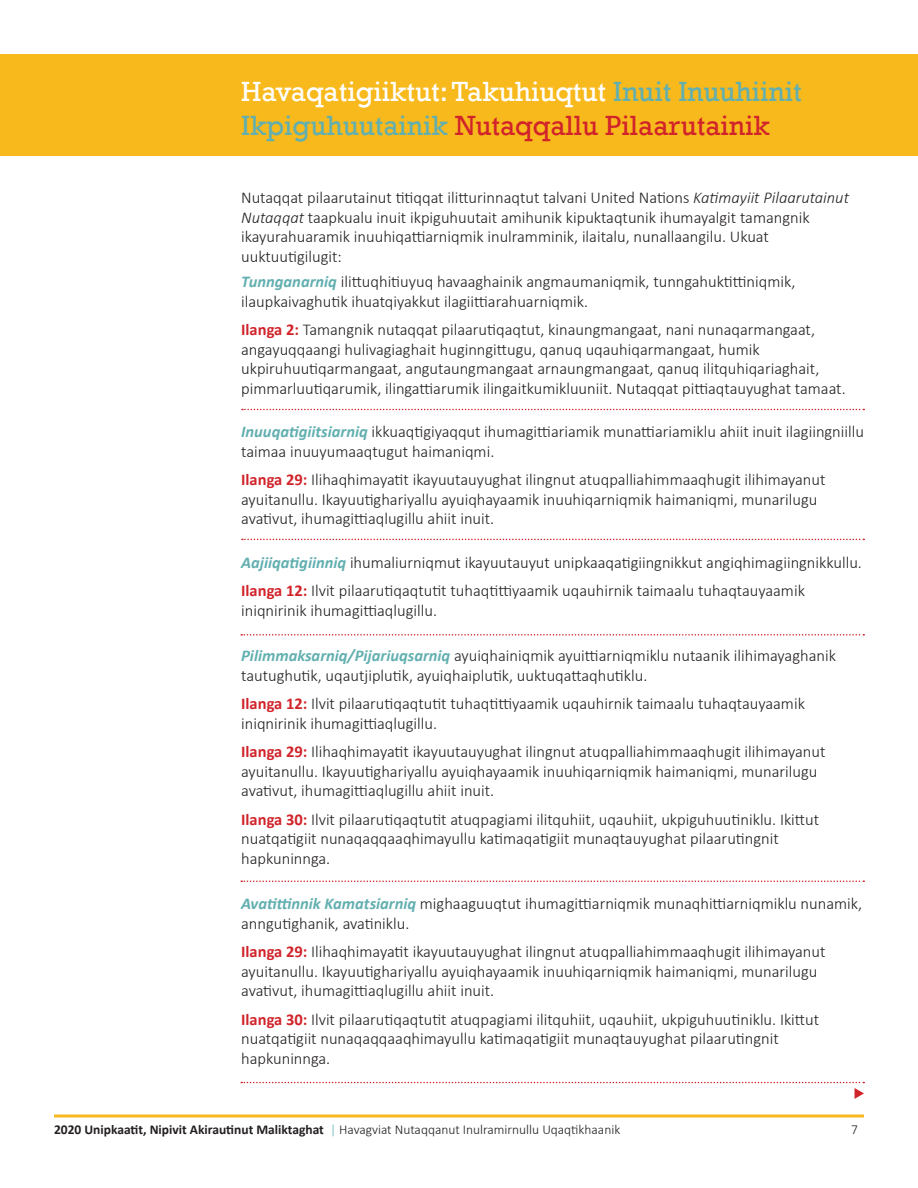
<style>
.page{position:relative;width:918px;height:1188px;background:#fff}
.page>*{position:absolute;margin:0;border:0;box-sizing:border-box;transform-origin:0 0}
.t1{font:28.5px/34.2px "Rockwell";color:#62afb0}
.t2{font:300 16.5px/19.5px "Calibri";color:#231f20}
.t3{font:300 13.5px "Calibri";color:#231f20}
.s1{color:#fff}
.s2{color:#d1232a}
.s3{font-style:italic}
.s4{font-weight:700;font-style:italic;color:#62afb0}
.s5{font-weight:700;color:#d1232a}
.s6{font-weight:700}
.s7{color:#62afb0}
</style>
<div class="page">
<svg style="left:54px;top:1114px;width:810px;height:4px;background:#f9ca54"></svg>
<div style="left:0;top:54px;width:918px;height:101px;background:#f8b91c"></div>
<svg style="left:242px;top:409px;width:622px;height:1px"></svg>
<svg style="left:242px;top:539px;width:622px;height:1px"></svg>
<svg style="left:241px;top:634px;width:623px;height:2px"></svg>
<svg style="left:241px;top:880px;width:623px;height:2px"></svg>
<svg style="left:241px;top:1082px;width:623px;height:17px"></svg>
<p class="t1" style="left:241px;top:75px;width:562px"><span class="s1">Havaqatigiiktut: Takuhiuqtut</span> Inuit Inuuhiinit<br>Ikpiguhuutainik <span class="s2">Nutaqqallu Pilaarutainik</span></p>
<p class="t2" style="left:241px;top:188px;width:609px">Nutaqqat pilaarutainut titiqqat ilitturinnaqtut talvani United Nations <span class="s3">Katimayiit Pilaarutainut Nutaqqat</span> taapkualu inuit ikpiguhuutait amihunik kipuktaqtunik ihumayalgit tamangnik ikayurahuaramik inuuhiqattiarniqmik inulramminik, ilaitalu, nunallaangilu. Ukuat uuktuutigilugit:</p>
<p class="t2" style="left:241px;top:272px;width:556px"><span class="s4">Tunnganarniq</span> ilittuqhitiuyuq havaaghainik angmaumaniqmik, tunngahuktittiniqmik, ilaupkaivaghutik ihuatqiyakkut ilagiittiarahuarniqmik.</p>
<p class="t2" style="left:241px;top:320px;width:606px"><span class="s5">Ilanga 2:</span> Tamangnik nutaqqat pilaarutiqaqtut, kinaungmangaat, nani nunaqarmangaat, angayuqqaangi hulivagiaghait huginngittugu, qanuq uqauhiqarmangaat, humik ukpiruhuutiqarmangaat, angutaungmangaat arnaungmangaat, qanuq ilitquhiqariaghait, pimmarluutiqarumik, ilingattiarumik ilingaitkumikluuniit. Nutaqqat pittiaqtauyughat tamaat.</p>
<p class="t2" style="left:241px;top:421px;width:624px"><span class="s4">Inuuqatigiitsiarniq</span> ikkuaqtigiyaqqut ihumagittiariamik munattiariamiklu ahiit inuit ilagiingniillu taimaa inuuyumaaqtugut haimaniqmi.</p>
<p class="t2" style="left:241px;top:470px;width:586px"><span class="s5">Ilanga 29:</span> Ilihaqhimayatit ikayuutauyughat ilingnut atuqpalliahimmaaqhugit ilihimayanut ayuitanullu. Ikayuutighariyallu ayuiqhayaamik inuuhiqarniqmik haimaniqmi, munarilugu avativut, ihumagittiaqlugillu ahiit inuit.</p>
<p class="t2" style="left:241px;top:552px;width:622px"><span class="s4">Aajiiqatigiinniq</span> ihumaliurniqmut ikayuutauyut unipkaaqatigiingnikkut angiqhimagiingnikkullu.</p>
<p class="t2" style="left:241px;top:581px;width:565px"><span class="s5">Ilanga 12:</span> Ilvit pilaarutiqaqtutit tuhaqtittiyaamik uqauhirnik taimaalu tuhaqtauyaamik iniqnirinik ihumagittiaqlugillu.</p>
<p class="t2" style="left:241px;top:646px;width:596px"><span class="s4">Pilimmaksarniq/Pijariuqsarniq</span> ayuiqhainiqmik ayuittiarniqmiklu nutaanik ilihimayaghanik tautughutik, uqautjiplutik, ayuiqhaiplutik, uuktuqattaqhutiklu.</p>
<p class="t2" style="left:241px;top:694px;width:565px"><span class="s5">Ilanga 12:</span> Ilvit pilaarutiqaqtutit tuhaqtittiyaamik uqauhirnik taimaalu tuhaqtauyaamik iniqnirinik ihumagittiaqlugillu.</p>
<p class="t2" style="left:241px;top:742px;width:586px"><span class="s5">Ilanga 29:</span> Ilihaqhimayatit ikayuutauyughat ilingnut atuqpalliahimmaaqhugit ilihimayanut ayuitanullu. Ikayuutighariyallu ayuiqhayaamik inuuhiqarniqmik haimaniqmi, munarilugu avativut, ihumagittiaqlugillu ahiit inuit.</p>
<p class="t2" style="left:241px;top:810px;width:580px"><span class="s5">Ilanga 30:</span> Ilvit pilaarutiqaqtutit atuqpagiami ilitquhiit, uqauhiit, ukpiguhuutiniklu. Ikittut nuatqatigiit nunaqaqqaaqhimayullu katimaqatigiit munaqtauyughat pilaarutingnit hapkuninnga.</p>
<p class="t2" style="left:241px;top:894px;width:622px"><span class="s4">Avatittinnik Kamatsiarniq</span> mighaaguuqtut ihumagittiarniqmik munaqhittiarniqmiklu nunamik, anngutighanik, avatiniklu.</p>
<p class="t2" style="left:241px;top:942px;width:586px"><span class="s5">Ilanga 29:</span> Ilihaqhimayatit ikayuutauyughat ilingnut atuqpalliahimmaaqhugit ilihimayanut ayuitanullu. Ikayuutighariyallu ayuiqhayaamik inuuhiqarniqmik haimaniqmi, munarilugu avativut, ihumagittiaqlugillu ahiit inuit.</p>
<p class="t2" style="left:241px;top:1009px;width:580px"><span class="s5">Ilanga 30:</span> Ilvit pilaarutiqaqtutit atuqpagiami ilitquhiit, uqauhiit, ukpiguhuutiniklu. Ikittut nuatqatigiit nunaqaqqaaqhimayullu katimaqatigiit munaqtauyughat pilaarutingnit hapkuninnga.</p>
<p class="t3" style="left:54px;top:1121px;width:568px"><span class="s6">2020 Unipkaatit, Nipivit Akirautinut Maliktaghat</span> <span class="s7">|</span> Havagviat Nutaqqanut Inulramirnullu Uqaqtikhaanik</p>
<p class="t3" style="left:851px;top:1121px;width:8px">7</p>
</div>
